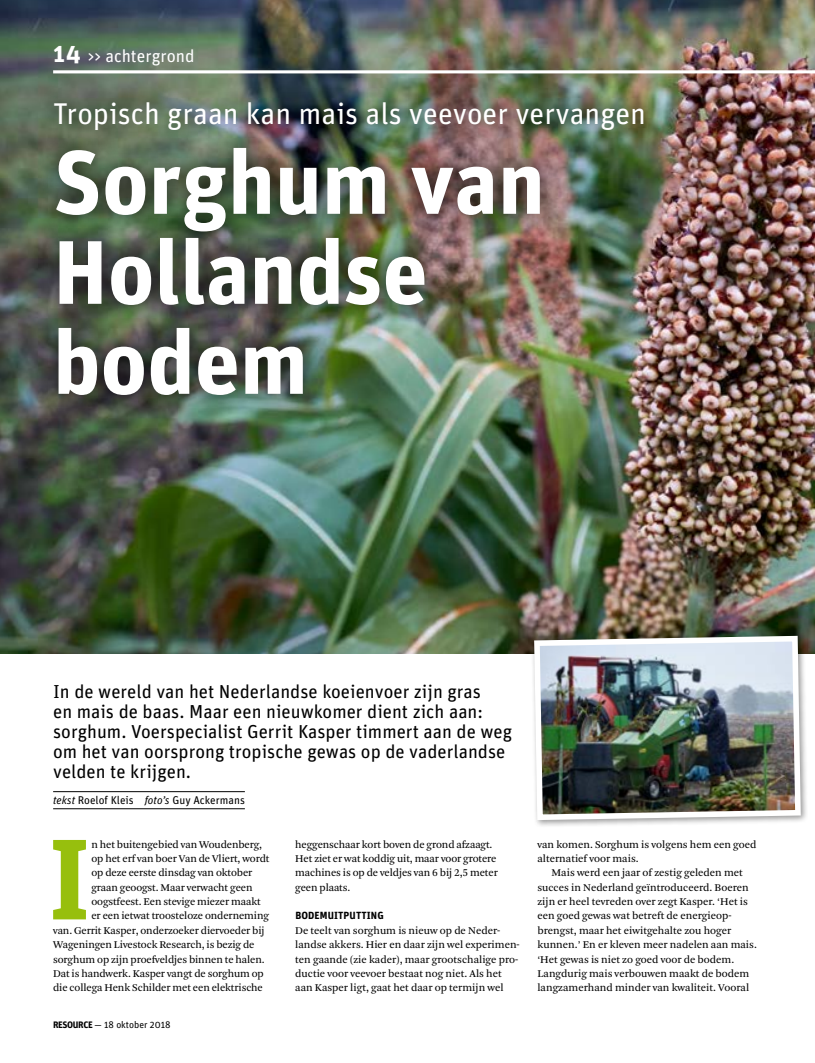
<style>
.page{position:relative;width:815px;height:1063px;background:#fff}
.page>*{position:absolute;margin:0;border:0;box-sizing:border-box;transform-origin:0 0}
.t1{font:700 114.25px "Unit OT";color:#97bf0d}
.t2{font:700 90px/90px "Unit OT";color:#fff}
.t3{font:30px "Unit OT";color:#fff}
.t4{font:18.75px/20px "Unit OT";color:#000}
.t5{font:17.5px "Unit OT";color:#fff}
.t6{font:11.25px "Unit OT";color:#000}
.t7{font:10.88px/14.4px "Arnhem Blond";color:#000}
.t8{font:700 10.38px "Unit OT";letter-spacing:.01em;color:#000}
.t9{font:9.62px "Unit OT";color:#000}
.s1{font-weight:700;font-size:25px}
.s2{font-style:italic}
.s3{font-weight:700;font-size:9.38px}
.s4{font-size:9.38px}
</style>
<div class="page">
<img style="left:0;top:0;width:815px;height:654px">
<hr style="left:53px;top:70px;width:762px;height:3px;background:#fff">
<div style="left:36px;top:84px;width:627px;height:330px;background:#000;opacity:.75"></div>
<hr style="left:53px;top:808px;width:192px;height:1px;background:#000">
<hr style="left:53px;top:791px;width:192px;height:1px;background:#000">
<div style="left:531px;top:633px;width:278px;height:195px;background:#000;opacity:.4"></div>
<img style="left:531px;top:633px;width:273px;height:190px">
<h3 class="t5" style="left:53px;top:46px;width:143px"><span class="s1">14</span> &gt;&gt; achtergrond</h3>
<h3 class="t3" style="left:53px;top:96px;width:594px">Tropisch graan kan mais als veevoer vervangen</h3>
<h2 class="t2" style="left:53px;top:137px;width:493px">Sorghum van<br>Hollandse bodem</h2>
<h3 class="t4" style="left:53px;top:682px;width:461px">In de wereld van het Nederlandse koeienvoer zijn gras<br>en mais de baas. Maar een nieuwkomer dient zich aan: sorghum. Voerspecialist Gerrit Kasper timmert aan de weg om het van oorsprong tropische gewas op de vaderlandse velden te krijgen.</h3>
<p class="t6" style="left:53px;top:793px;width:193px"><span class="s2">tekst</span> Roelof Kleis <span class="s2">foto’s</span> Guy Ackermans</p>
<h1 class="t1" style="left:48px;top:810px;width:45px">I</h1>
<p class="t7" style="left:91px;top:837px;width:172px">n het buitengebied van Woudenberg,</p>
<p class="t7" style="left:295px;top:837px;width:204px">heggenschaar kort boven de grond afzaagt.<br>Het ziet er wat koddig uit, maar voor grotere machines is op de veldjes van 6 bij 2,5 meter geen plaats.</p>
<p class="t8" style="left:295px;top:909px;width:90px">BODEMUITPUTTING</p>
<p class="t7" style="left:295px;top:923px;width:226px">De teelt van sorghum is nieuw op de Neder&shy;landse akkers. Hier en daar zijn wel experimen&shy;ten gaande (zie kader), maar grootschalige pro&shy;ductie voor veevoer bestaat nog niet. Als het aan Kasper ligt, gaat het daar op termijn wel</p>
<p class="t7" style="left:91px;top:851px;width:180px">op het erf van boer Van de Vliert, wordt</p>
<p class="t7" style="left:91px;top:866px;width:163px">op deze eerste dinsdag van oktober</p>
<p class="t7" style="left:91px;top:880px;width:163px">graan geoogst. Maar verwacht geen</p>
<p class="t7" style="left:91px;top:895px;width:171px">oogstfeest. Een stevige miezer maakt</p>
<p class="t7" style="left:91px;top:909px;width:179px">er een ietwat troosteloze onderneming</p>
<p class="t7" style="left:53px;top:923px;width:213px">van. Gerrit Kasper, onderzoeker diervoeder bij</p>
<p class="t7" style="left:53px;top:938px;width:203px">Wageningen Livestock Research, is bezig de</p>
<p class="t7" style="left:53px;top:952px;width:213px">sorghum op zijn proefveldjes binnen te halen.</p>
<p class="t7" style="left:53px;top:966px;width:212px">Dat is handwerk. Kasper vangt de sorghum op</p>
<p class="t7" style="left:53px;top:981px;width:211px">die collega Henk Schilder met een elektrische</p>
<p class="t9" style="left:53px;top:1019px;width:119px"><span class="s3">RESOURCE</span> <span class="s4">—</span> 18 oktober 2018</p>
<p class="t7" style="left:537px;top:837px;width:221px">van komen. Sorghum is volgens hem een goed alternatief voor mais.</p>
<p class="t7" style="left:537px;top:866px;width:221px;text-indent:14px">Mais werd een jaar of zestig geleden met succes in Nederland geïntroduceerd. Boeren zijn er heel tevreden over zegt Kasper. ‘Het is een goed gewas wat betreft de energieop&shy;brengst, maar het eiwitgehalte zou hoger kunnen.’ En er kleven meer nadelen aan mais. ‘Het gewas is niet zo goed voor de bodem.<br>Langdurig mais verbouwen maakt de bodem langzamerhand minder van kwaliteit. Vooral</p>
</div>
